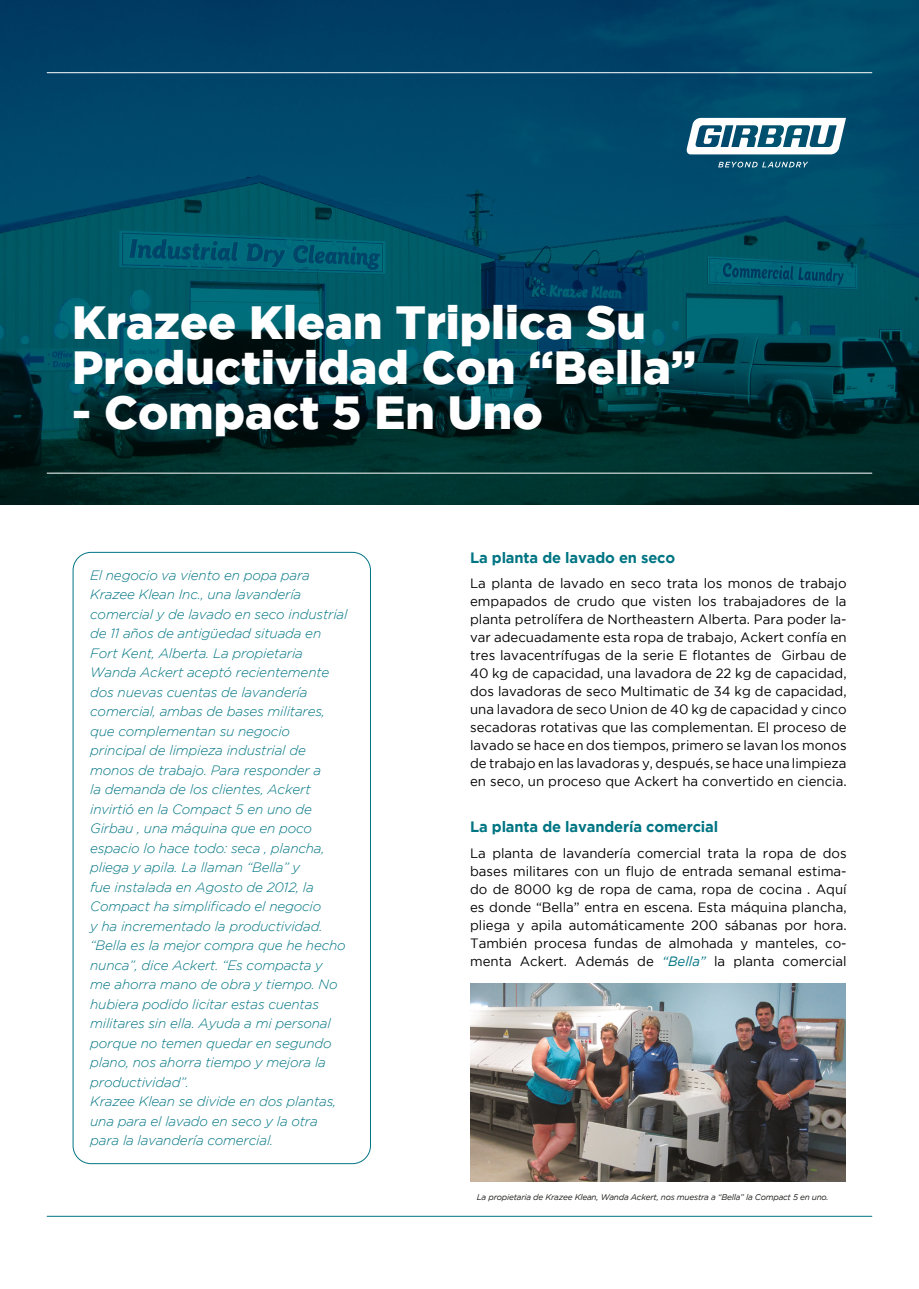
<style>
.page{position:relative;width:919px;height:1289px;background:#fff}
.page>*{position:absolute;margin:0;border:0;box-sizing:border-box;transform-origin:0 0}
.T1{font:900 46.5px/45.2px "Gotham";color:#fff}
.T2{font:700 15px "Gotham";letter-spacing:-.01em;color:#007583}
.txt_basic{font:13.5px/18px "Gotham";color:#000;text-align:justify}
.P-E{font:italic 300 13.5px/19.5px "Gotham";letter-spacing:-.015em;color:#007583}
.Sub_text_foto{font:italic 8.25px "Gotham";letter-spacing:-.025em;color:#1d1d1b}
.s1{font-style:italic;color:#007583}
</style>
<div class="page">
<hr style="left:47px;top:1215px;width:825px;height:1px;background:#007583">
<svg style="left:0;top:0;width:918px;height:504px;background:#004256"></svg>
<hr style="left:47px;top:72px;width:825px;height:1px;background:#fff">
<hr style="left:47px;top:473px;width:825px;height:1px;background:#fff">
<svg style="left:686px;top:118px;width:160px;height:36px"></svg>
<svg style="left:718px;top:162px;width:90px;height:5px"></svg>
<img style="left:470px;top:983px;width:375px;height:198px">
<p class="T1" style="left:72px;top:299px;width:625px">Krazee Klean Triplica Su<br>Productividad Con “Bella”</p>
<p class="T1" style="left:72px;top:389px;width:472px">- Compact 5 En Uno</p>
<p class="P-E" style="left:90px;top:565px;width:259px">El negocio va viento en popa para Krazee Klean Inc., una lavandería comercial y de lavado en seco industrial de 11 años de antigüedad situada en Fort Kent, Alberta. La propietaria Wanda Ackert aceptó recientemente dos nuevas cuentas de lavandería comercial, ambas de bases militares, que complementan su negocio principal de limpieza industrial de monos de trabajo. Para responder a<br>la demanda de los clientes, Ackert invirtió en la Compact 5 en uno de Girbau , una máquina que en poco espacio lo hace todo: seca , plancha, pliega y apila. La llaman “Bella” y<br>fue instalada en Agosto de 2012, la Compact ha simplificado el negocio<br>y ha incrementado la productividad. “Bella es la mejor compra que he hecho nunca”, dice Ackert. “Es compacta y<br>me ahorra mano de obra y tiempo. No hubiera podido licitar estas cuentas militares sin ella. Ayuda a mi personal porque no temen quedar en segundo plano, nos ahorra tiempo y mejora la productividad”.<br>Krazee Klean se divide en dos plantas, una para el lavado en seco y la otra para la lavandería comercial.</p>
<p class="T2" style="left:470px;top:549px;width:207px">La planta de lavado en seco</p>
<p class="txt_basic" style="left:470px;top:573px;width:378px">La planta de lavado en seco trata los monos de trabajo empapados de crudo que visten los trabajadores de la planta petrolífera de Northeastern Alberta. Para poder la&shy;var adecuadamente esta ropa de trabajo, Ackert confía en tres lavacentrífugas de la serie E flotantes de Girbau de 40 kg de capacidad, una lavadora de 22 kg de capacidad, dos lavadoras de seco Multimatic de 34 kg de capacidad, una lavadora de seco Union de 40 kg de capacidad y cinco secadoras rotativas que las complementan. El proceso de lavado se hace en dos tiempos, primero se lavan los monos de trabajo en las lavadoras y, después, se hace una limpieza en seco, un proceso que Ackert ha convertido en ciencia.</p>
<p class="T2" style="left:470px;top:818px;width:249px">La planta de lavandería comercial</p>
<p class="txt_basic" style="left:470px;top:843px;width:378px">La planta de lavandería comercial trata la ropa de dos bases militares con un flujo de entrada semanal estima&shy;do de 8000 kg de ropa de cama, ropa de cocina . Aquí es donde “Bella” entra en escena. Esta máquina plancha, pliega y apila automáticamente 200 sábanas por hora.<br>También procesa fundas de almohada y manteles, co&shy;menta Ackert. Además de <span class="s1">“Bella”</span> la planta comercial</p>
<p class="Sub_text_foto" style="left:477px;top:1192px;width:353px">La propietaria de Krazee Klean, Wanda Ackert, nos muestra a “Bella” la Compact 5 en uno.</p>
</div>
